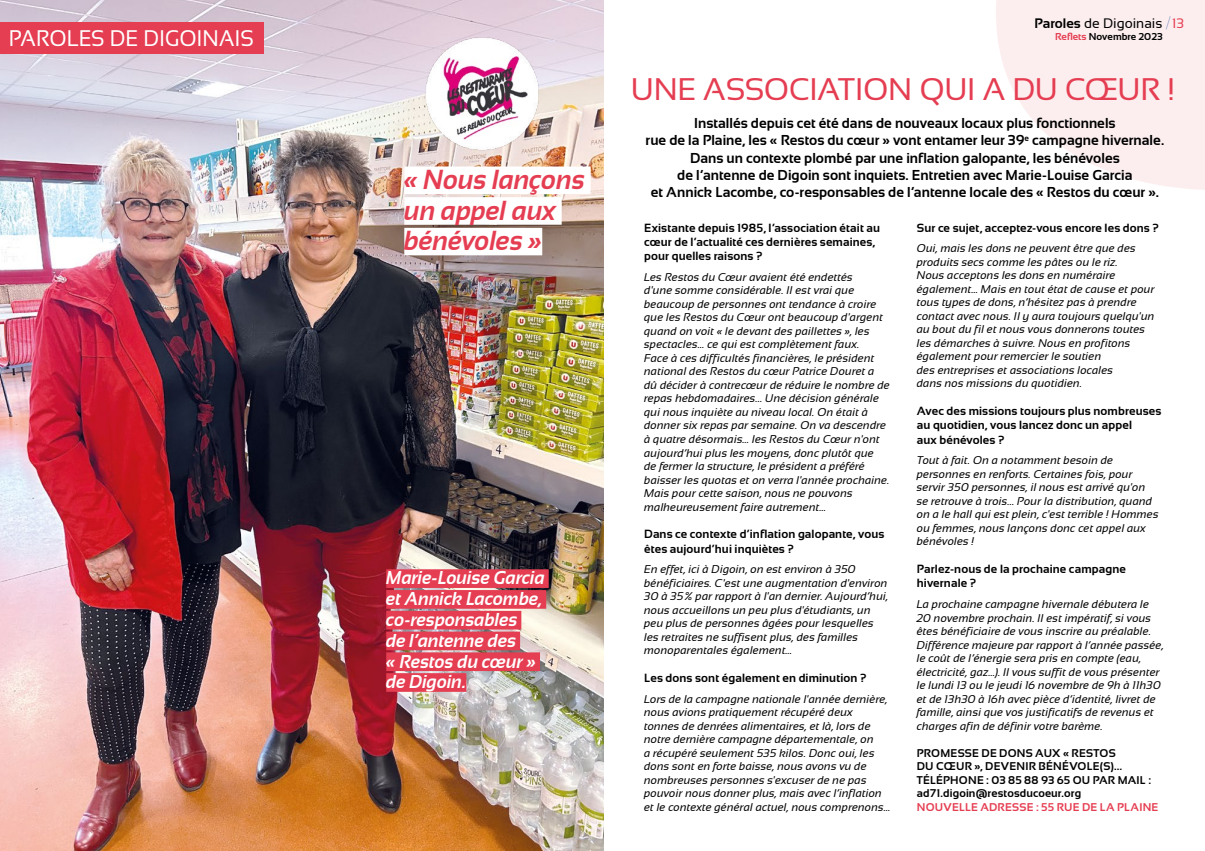
<style>
.page{position:relative;width:1205px;height:851px;background:#fff}
.page>*{position:absolute;margin:0;border:0;box-sizing:border-box;transform-origin:0 0}
.t1{font:31.25px "Sansation";letter-spacing:-.015em;color:#e53d51}
.t2{font:italic 700 27.5px/30.6px "Sansation";color:#e53d51;scale:.94 1}
.t3{font:22.62px "Sansation";letter-spacing:-.005em;color:#fff;scale:.94 1}
.t4{font:italic 700 18.62px/20.8px "Sansation";letter-spacing:.005em;color:#fff;scale:.94 1}
.t5{font:700 14.38px/17.2px "Sansation";color:#000;text-align:center}
.t6{font:13.75px "Sansation";color:#000}
.t7{font:700 11.88px/14.2px "Sansation";letter-spacing:.01em;color:#000}
.t8{font:italic 11.25px/13.5px "Sansation";letter-spacing:.01em;color:#000}
.t9{font:700 11.25px/13.5px "Sansation";letter-spacing:.02em;color:#000}
.t10{font:700 11.25px "Sansation";letter-spacing:.02em;color:#e53d51}
.t11{font:700 10px "Sansation";color:#000}
.s1{font-weight:700}
.s2{font-family:"Hiragino Sans W0";color:#234e9e}
.s3{color:#e53d51}
</style>
<div class="page">
<img style="left:0;top:0;width:604px;height:850px">
<div style="left:0;top:22px;width:264px;height:32px;background:#e53d51"></div>
<svg style="left:996px;top:0;width:209px;height:190px"></svg>
<div style="left:404px;top:166px;width:187px;height:28px;background:#fff"></div>
<div style="left:404px;top:197px;width:158px;height:28px;background:#fff"></div>
<div style="left:404px;top:228px;width:138px;height:27px;background:#fff"></div>
<div style="left:386px;top:569px;width:163px;height:19px;background:#e53d51"></div>
<div style="left:386px;top:590px;width:160px;height:18px;background:#e53d51"></div>
<div style="left:386px;top:610px;width:135px;height:19px;background:#e53d51"></div>
<div style="left:386px;top:631px;width:134px;height:19px;background:#e53d51"></div>
<div style="left:386px;top:652px;width:154px;height:19px;background:#e53d51"></div>
<div style="left:386px;top:673px;width:80px;height:18px;background:#e53d51"></div>
<img style="left:413px;top:30px;width:140px;height:126px">
<h3 class="t3" style="left:9px;top:26px;width:262px">PAROLES DE DIGOINAIS</h3>
<h2 class="t2" style="left:404px;top:164px;width:194px">« Nous lançons un appel aux bénévoles »</h2>
<h3 class="t4" style="left:386px;top:567px;width:170px">Marie-Louise Garcia et Annick Lacombe, co-responsables<br>de l’antenne des<br>« Restos du cœur » de Digoin.</h3>
<p class="t6" style="left:1034px;top:15px;width:151px"><span class="s1">Paroles</span> de Digoinais <span class="s2">/</span> <span class="s3">13</span></p>
<p class="t11" style="left:1055px;top:31px;width:109px"><span class="s3">Reflets</span> Novembre 2023</p>
<h1 class="t1" style="left:631px;top:72px;width:545px">UNE ASSOCIATION QUI A DU CŒUR !</h1>
<p class="t5" style="left:645px;top:114px;width:520px">Installés depuis cet été dans de nouveaux locaux plus fonctionnels<br>rue de la Plaine, les « Restos du cœur » vont entamer leur 39<sup>e</sup> campagne hivernale.<br>Dans un contexte plombé par une inflation galopante, les bénévoles<br>de l’antenne de Digoin sont inquiets. Entretien avec Marie-Louise Garcia<br>et Annick Lacombe, co-responsables de l’antenne locale des « Restos du cœur ».</p>
<p class="t7" style="left:644px;top:220px;width:237px">Existante depuis 1985, l’association était au cœur de l’actualité ces dernières semaines, pour quelles raisons ?</p>
<p class="t8" style="left:644px;top:270px;width:247px">Les Restos du Cœur avaient été endettés<br>d'une somme considérable. Il est vrai que beaucoup de personnes ont tendance à croire que les Restos du Cœur ont beaucoup d'argent quand on voit « le devant des paillettes », les spectacles… ce qui est complètement faux.<br>Face à ces difficultés financières, le président national des Restos du cœur Patrice Douret a dû décider à contrecœur de réduire le nombre de repas hebdomadaires... Une décision générale qui nous inquiète au niveau local. On était à donner six repas par semaine. On va descendre à quatre désormais… les Restos du Cœur n'ont aujourd’hui plus les moyens, donc plutôt que<br>de fermer la structure, le président a préféré baisser les quotas et on verra l'année prochaine.<br>Mais pour cette saison, nous ne pouvons malheureusement faire autrement…</p>
<p class="t7" style="left:644px;top:527px;width:242px">Dans ce contexte d’inflation galopante, vous êtes aujourd’hui inquiètes ?</p>
<p class="t8" style="left:644px;top:562px;width:245px">En effet, ici à Digoin, on est environ à 350 bénéficiaires. C'est une augmentation d'environ 30 à 35% par rapport à l'an dernier. Aujourd’hui, nous accueillons un peu plus d'étudiants, un peu plus de personnes âgées pour lesquelles les retraites ne suffisent plus, des familles monoparentales également…</p>
<p class="t7" style="left:644px;top:670px;width:224px">Les dons sont également en diminution ?</p>
<p class="t8" style="left:644px;top:691px;width:248px">Lors de la campagne nationale l'année dernière, nous avions pratiquement récupéré deux tonnes de denrées alimentaires, et là, lors de notre dernière campagne départementale, on<br>a récupéré seulement 535 kilos. Donc oui, les dons sont en forte baisse, nous avons vu de nombreuses personnes s'excuser de ne pas pouvoir nous donner plus, mais avec l’inflation et le contexte général actuel, nous comprenons…</p>
<p class="t7" style="left:917px;top:220px;width:244px">Sur ce sujet, acceptez-vous encore les dons ?</p>
<p class="t8" style="left:917px;top:242px;width:239px">Oui, mais les dons ne peuvent être que des produits secs comme les pâtes ou le riz.<br>Nous acceptons les dons en numéraire également… Mais en tout état de cause et pour tous types de dons, n’hésitez pas à prendre contact avec nous. Il y aura toujours quelqu'un au bout du fil et nous vous donnerons toutes les démarches à suivre. Nous en profitons également pour remercier le soutien<br>des entreprises et associations locales<br>dans nos missions du quotidien.</p>
<p class="t7" style="left:917px;top:404px;width:246px">Avec des missions toujours plus nombreuses au quotidien, vous lancez donc un appel<br>aux bénévoles ?</p>
<p class="t8" style="left:917px;top:453px;width:243px">Tout à fait. On a notamment besoin de personnes en renforts. Certaines fois, pour servir 350 personnes, il nous est arrivé qu'on se retrouve à trois... Pour la distribution, quand on a le hall qui est plein, c'est terrible ! Hommes ou femmes, nous lançons donc cet appel aux bénévoles !</p>
<p class="t7" style="left:917px;top:562px;width:211px">Parlez-nous de la prochaine campagne hivernale ?</p>
<p class="t8" style="left:917px;top:597px;width:248px">La prochaine campagne hivernale débutera le 20 novembre prochain. Il est impératif, si vous êtes bénéficiaire de vous inscrire au préalable.<br>Différence majeure par rapport à l’année passée, le coût de l’énergie sera pris en compte (eau, électricité, gaz…). Il vous suffit de vous présenter le lundi 13 ou le jeudi 16 novembre de 9h à 11h30 et de 13h30 à 16h avec pièce d’identité, livret de famille, ainsi que vos justificatifs de revenus et charges afin de définir votre barème.</p>
<p class="t9" style="left:917px;top:745px;width:236px">PROMESSE DE DONS AUX « RESTOS<br>DU CŒUR », DEVENIR BÉNÉVOLE(S)…<br>TÉLÉPHONE : 03 85 88 93 65 OU PAR MAIL : ad71.digoin@restosducoeur.org</p>
<p class="t10" style="left:917px;top:800px;width:243px">NOUVELLE ADRESSE : 55 RUE DE LA PLAINE</p>
</div>
